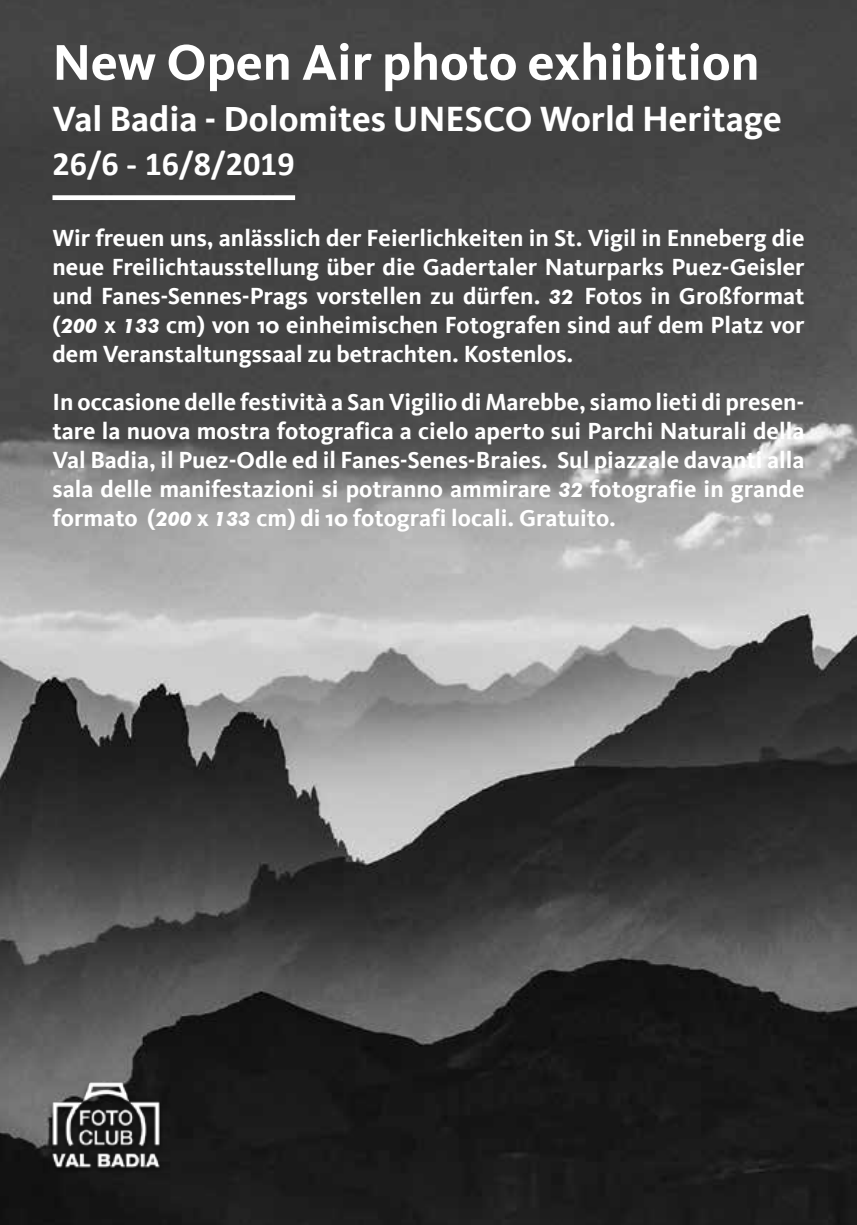
<style>
.page{position:relative;width:857px;height:1225px;background:#fff}
.page>*{position:absolute;margin:0;border:0;box-sizing:border-box;transform-origin:0 0}
.t1{font:700 52px "Kievit";color:#fff}
.t2{font:700 36px "Kievit";color:#fff}
.t3{font:700 34px "Calibri";color:#fff}
.t4{font:700 24px/28.8px "Kievit";color:#fff;text-align:justify}
.s1{font-family:"Futura BT";font-style:italic;font-size:20px}
</style>
<div class="page">
<img style="left:0;top:0;width:856px;height:1225px">
<img style="left:45px;top:1074px;width:121px;height:98px">
<div style="left:52px;top:195px;width:243px;height:5px;background:#fff"></div>
<h1 class="t1" style="left:52px;top:32px;width:708px">New Open Air photo exhibition</h1>
<h2 class="t2" style="left:52px;top:98px;width:730px">Val Badia - Dolomites UNESCO World Heritage</h2>
<h3 class="t3" style="left:52px;top:139px;width:244px">26/6 - 16/8/2019</h3>
<p class="t4" style="left:52px;top:224px;width:753px">Wir freuen uns, anlässlich der Feierlichkeiten in St. Vigil in Enneberg die neue Freilichtausstellung über die Gadertaler Naturparks Puez-Geisler und Fanes-Sennes-Prags vorstellen zu dürfen. <span class="s1">32</span> Fotos in Großformat (<span class="s1">200</span> x <span class="s1">133</span> cm) von 10 einheimischen Fotografen sind auf dem Platz vor dem Veranstaltungssaal zu betrachten. Kostenlos.</p>
<p class="t4" style="left:52px;top:388px;width:753px">In occasione delle festività a San Vigilio di Marebbe, siamo lieti di presen&shy;tare la nuova mostra fotografica a cielo aperto sui Parchi Naturali della Val Badia, il Puez-Odle ed il Fanes-Senes-Braies. Sul piazzale davanti alla sala delle manifestazioni si potranno ammirare <span class="s1">32</span> fotografie in grande formato (<span class="s1">200</span> x <span class="s1">133</span> cm) di 10 fotografi locali. Gratuito.</p>
</div>
